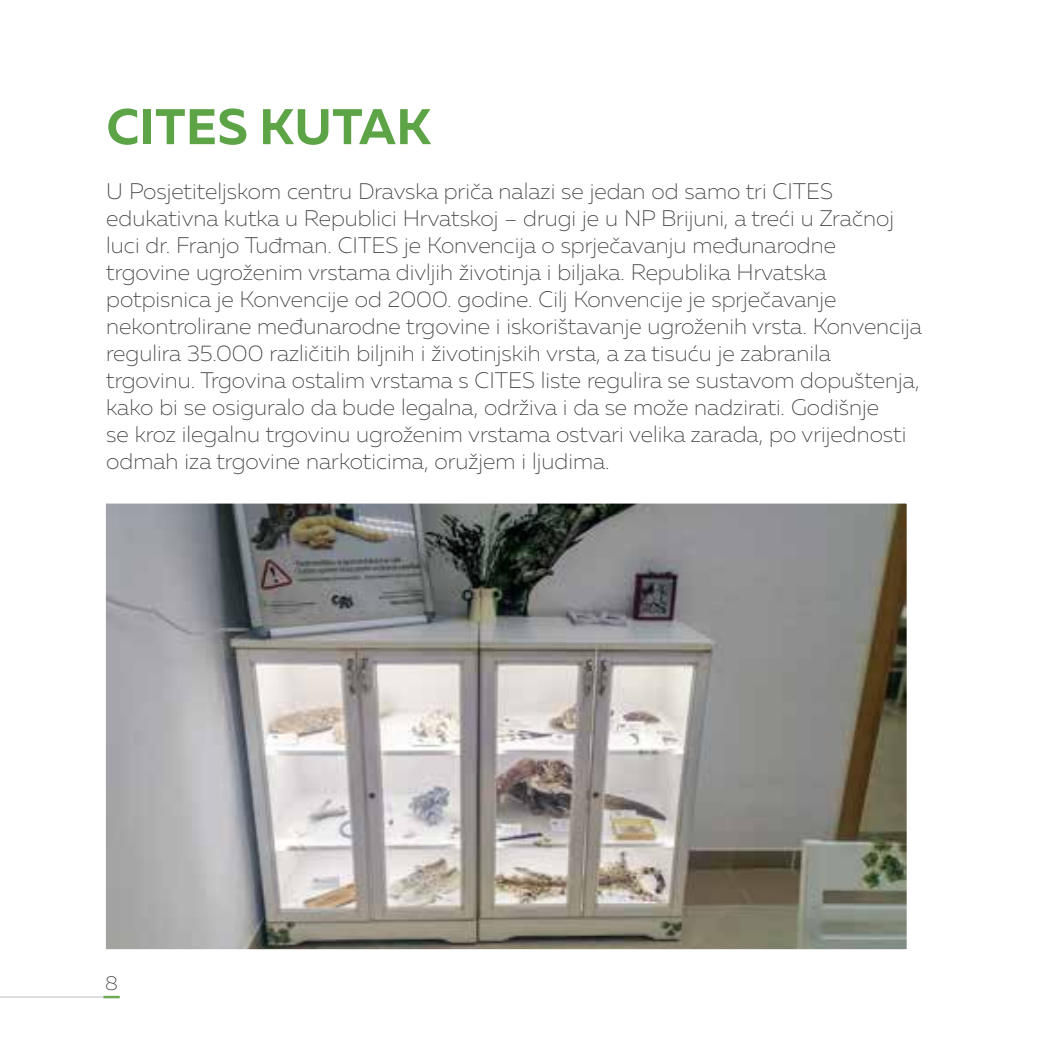
<style>
.page{position:relative;width:1063px;height:1063px;background:#fff}
.page>*{position:absolute;margin:0;border:0;box-sizing:border-box;transform-origin:0 0}
.t1{font:50px "Muller Regular 13";letter-spacing:.01em;color:#5ca446}
.t2{font:22.5px/27px "Muller Regular 8";color:#414042}
.t3{font:20px "Muller Regular 8";color:#414042}
</style>
<div class="page">
<hr style="left:0;top:997px;width:106px;height:1px;background:#bcbec0">
<svg style="left:103px;top:996px;width:17px;height:2px"></svg>
<img style="left:105px;top:503px;width:802px;height:447px">
<h1 class="t1" style="left:107px;top:95px;width:326px">CITES KUTAK</h1>
<p class="t2" style="left:106px;top:178px;width:817px">U Posjetiteljskom centru Dravska priča nalazi se jedan od samo tri CITES edukativna kutka u Republici Hrvatskoj – drugi je u NP Brijuni, a treći u Zračnoj luci dr. Franjo Tuđman. CITES je Konvencija o sprječavanju međunarodne trgovine ugroženim vrstama divljih životinja i biljaka. Republika Hrvatska potpisnica je Konvencije od 2000. godine. Cilj Konvencije je sprječavanje nekontrolirane međunarodne trgovine i iskorištavanje ugroženih vrsta. Konvencija regulira 35.000 različitih biljnih i životinjskih vrsta, a za tisuću je zabranila trgovinu. Trgovina ostalim vrstama s CITES liste regulira se sustavom dopuštenja, kako bi se osiguralo da bude legalna, održiva i da se može nadzirati. Godišnje<br>se kroz ilegalnu trgovinu ugroženim vrstama ostvari velika zarada, po vrijednosti odmah iza trgovine narkoticima, oružjem i ljudima.</p>
<p class="t3" style="left:105px;top:971px;width:14px">8</p>
</div>
